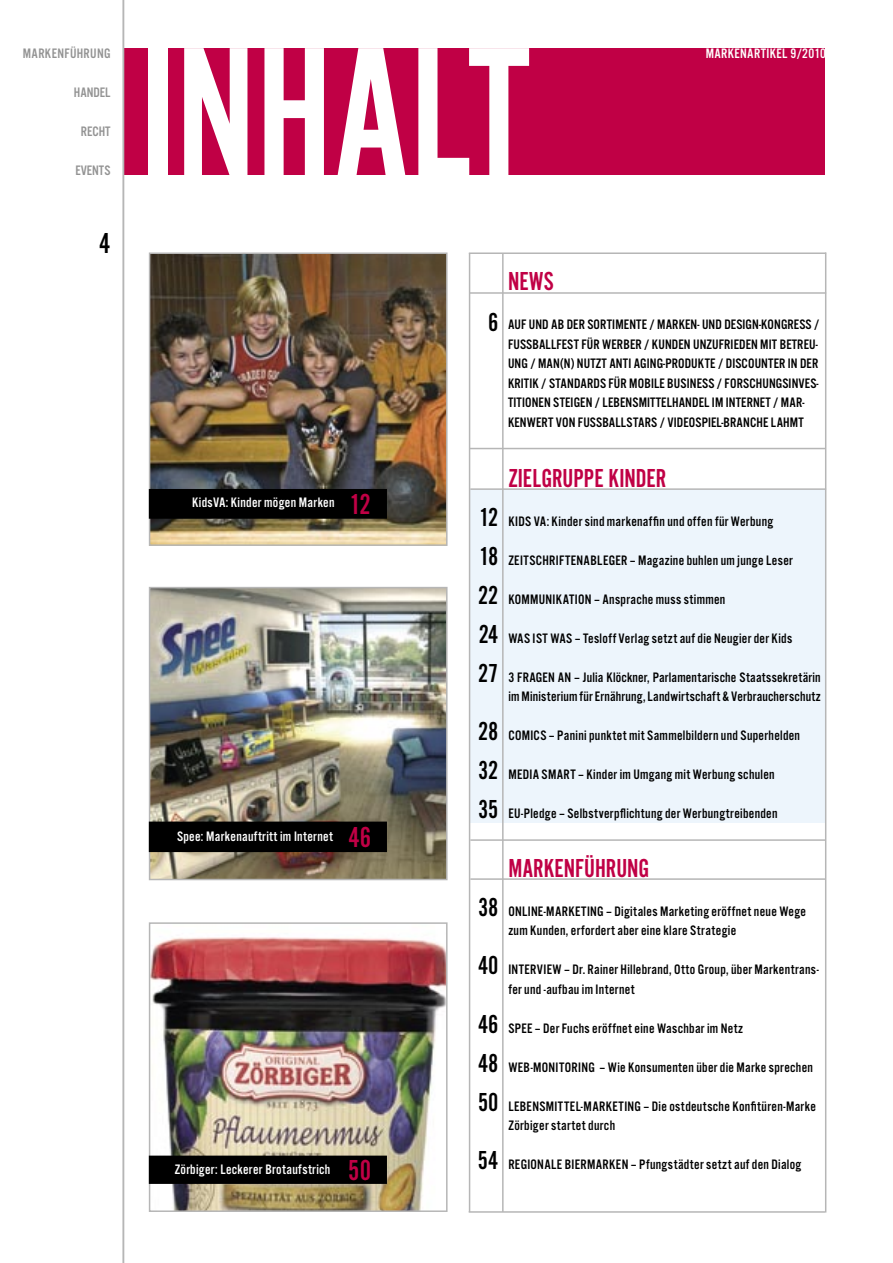
<style>
.page{position:relative;width:893px;height:1263px;background:#fff}
.page>*{position:absolute;margin:0;border:0;box-sizing:border-box;transform-origin:0 0}
.t1{font:191.1px "Alternate Got No 2 D";color:#fff}
.t2{font:30px "Alternate Got No 2 D";color:#000}
.t3{font:27px "Alternate Got No 2 D";color:#c00045}
.t4{font:27px/39px "Alternate Got No 2 D";color:#000;text-align:justify}
.t5{font:14.25px/19.5px "Alternate Got No 3 D";letter-spacing:.02em;color:#000}
.t6{font:14.25px "Alternate Got No 3 D";letter-spacing:.02em;color:#fff}
.t7{font:14.25px "Alternate Got No 3 D";letter-spacing:.01em;color:#939393}
.s1{font-family:"Alternate Got No 2 D";font-size:30px;color:#c00045}
</style>
<div class="page">
<div style="left:469px;top:489px;width:356px;height:333px;background:#edf5fc"></div>
<img style="left:152px;top:937px;width:293px;height:272px">
<div style="left:149px;top:922px;width:299px;height:290px;border:2px solid #b6b6b6"></div>
<img style="left:152px;top:255px;width:293px;height:288px">
<div style="left:149px;top:252px;width:299px;height:294px;border:2px solid #b6b6b6"></div>
<img style="left:152px;top:590px;width:293px;height:287px">
<div style="left:149px;top:587px;width:299px;height:293px;border:2px solid #b6b6b6"></div>
<div style="left:123px;top:48px;width:702px;height:127px;background:#c00045"></div>
<div style="left:149px;top:489px;width:238px;height:30px;background:#000"></div>
<hr style="left:470px;top:292px;width:356px;height:2px;background:#b6b6b6">
<hr style="left:470px;top:878px;width:356px;height:2px;background:#b6b6b6">
<hr style="left:470px;top:839px;width:356px;height:2px;background:#b6b6b6">
<hr style="left:469px;top:1211px;width:356px;height:2px;background:#b6b6b6">
<hr style="left:469px;top:252px;width:357px;height:2px;background:#b6b6b6">
<hr style="left:469px;top:253px;width:1px;height:959px;background:#b6b6b6">
<hr style="left:470px;top:448px;width:356px;height:1px;background:#b6b6b6">
<hr style="left:470px;top:488px;width:356px;height:2px;background:#b6b6b6">
<hr style="left:502px;top:253px;width:2px;height:959px;background:#b6b6b6">
<div style="left:149px;top:1155px;width:238px;height:29px;background:#000"></div>
<div style="left:149px;top:821px;width:238px;height:31px;background:#000"></div>
<hr style="left:123px;top:0;width:1px;height:1263px;background:#b6b6b6">
<hr style="left:825px;top:252px;width:1px;height:960px;background:#b6b6b6">
<p class="t7" style="left:23px;top:46px;width:89px">MARKENFÜHRUNG</p>
<p class="t7" style="left:74px;top:85px;width:38px">HANDEL</p>
<p class="t7" style="left:81px;top:124px;width:31px">RECHT</p>
<p class="t7" style="left:75px;top:163px;width:37px">EVENTS</p>
<p class="t2" style="left:99px;top:227px;width:13px">4</p>
<p class="t1" style="left:139px;top:14px;width:392px">INHALT</p>
<p class="t6" style="left:706px;top:46px;width:122px">MARKENARTIKEL 9/2010</p>
<p class="t6" style="left:192px;top:495px;width:180px">KidsVA: Kinder mögen Marken <span class="s1">12</span></p>
<p class="t6" style="left:177px;top:829px;width:196px">Spee: Markenauftritt im Internet <span class="s1">46</span></p>
<p class="t6" style="left:175px;top:1162px;width:198px">Zörbiger: Leckerer Brotaufstrich <span class="s1">50</span></p>
<p class="t4" style="left:488px;top:302px;width:12px">6</p>
<p class="t3" style="left:508px;top:267px;width:47px">NEWS</p>
<p class="t5" style="left:508px;top:315px;width:313px">AUF UND AB DER SORTIMENTE / MARKEN- UND DESIGN-KONGRESS / FUSSBALLFEST FÜR WERBER / KUNDEN UNZUFRIEDEN MIT BETREU-UNG / MAN(N) NUTZT ANTI AGING-PRODUKTE / DISCOUNTER IN DER KRITIK / STANDARDS FÜR MOBILE BUSINESS / FORSCHUNGSINVES-TITIONEN STEIGEN / LEBENSMITTELHANDEL IM INTERNET / MAR-KENWERT VON FUSSBALLSTARS / VIDEOSPIEL-BRANCHE LAHMT</p>
<p class="t4" style="left:478px;top:497px;width:22px">12<br>18<br>22<br>24<br>27</p>
<p class="t4" style="left:478px;top:712px;width:22px">28<br>32<br>35</p>
<p class="t4" style="left:478px;top:878px;width:22px;line-height:58.5px">38<br>40<br>46</p>
<p class="t4" style="left:478px;top:1043px;width:22px">48<br>50</p>
<p class="t4" style="left:478px;top:1141px;width:22px">54</p>
<p class="t3" style="left:508px;top:464px;width:160px">ZIELGRUPPE KINDER</p>
<p class="t5" style="left:508px;top:511px;width:266px">KIDS VA: Kinder sind markenaffin und offen für Werbung</p>
<p class="t5" style="left:508px;top:550px;width:286px">ZEITSCHRIFTENABLEGER – Magazine buhlen um junge Leser</p>
<p class="t5" style="left:508px;top:589px;width:219px">KOMMUNIKATION – Ansprache muss stimmen</p>
<p class="t5" style="left:508px;top:628px;width:285px">WAS IST WAS – Tesloff Verlag setzt auf die Neugier der Kids</p>
<p class="t5" style="left:508px;top:667px;width:314px">3 FRAGEN AN – Julia Klöckner, Parlamentarische Staatssekretärin im Ministerium für Ernährung, Landwirtschaft &amp; Verbraucherschutz</p>
<p class="t5" style="left:508px;top:726px;width:293px">COMICS – Panini punktet mit Sammelbildern und Superhelden</p>
<p class="t5" style="left:508px;top:765px;width:268px">MEDIA SMART – Kinder im Umgang mit Werbung schulen</p>
<p class="t5" style="left:508px;top:804px;width:271px">EU-Pledge – Selbstverpflichtung der Werbungtreibenden</p>
<p class="t3" style="left:508px;top:854px;width:143px">MARKENFÜHRUNG</p>
<p class="t5" style="left:508px;top:901px;width:299px">ONLINE-MARKETING – Digitales Marketing eröffnet neue Wege zum Kunden, erfordert aber eine klare Strategie</p>
<p class="t5" style="left:508px;top:960px;width:312px">INTERVIEW – Dr. Rainer Hillebrand, Otto Group, über Markentrans&shy;fer und -aufbau im Internet</p>
<p class="t5" style="left:508px;top:1018px;width:236px">SPEE – Der Fuchs eröffnet eine Waschbar im Netz</p>
<p class="t5" style="left:508px;top:1057px;width:306px">WEB-MONITORING – Wie Konsumenten über die Marke sprechen</p>
<p class="t5" style="left:508px;top:1096px;width:309px">LEBENSMITTEL-MARKETING – Die ostdeutsche Konfitüren-Marke<br>Zörbiger startet durch</p>
<p class="t5" style="left:508px;top:1155px;width:294px">REGIONALE BIERMARKEN – Pfungstädter setzt auf den Dialog</p>
</div>
